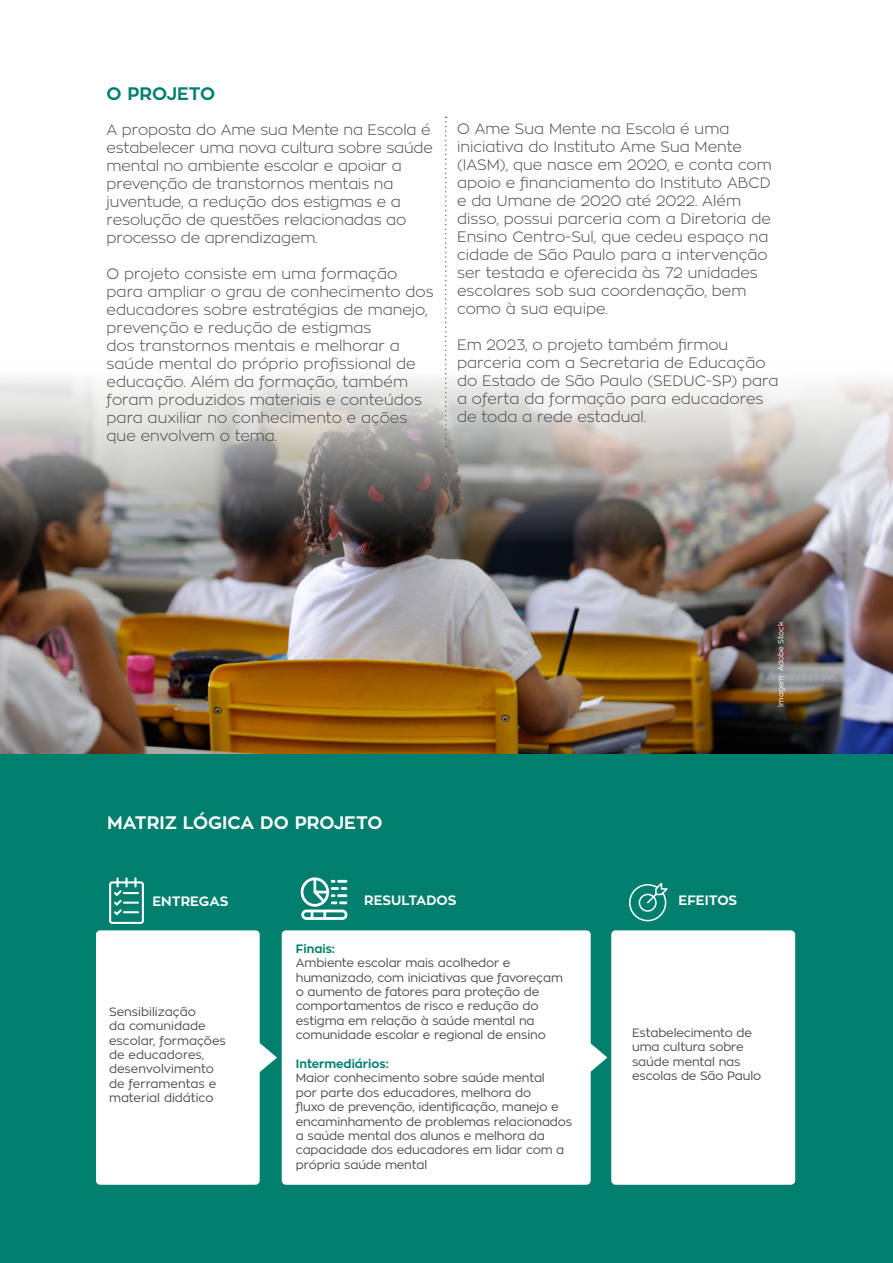
<style>
.page{position:relative;width:893px;height:1263px;background:#fff}
.page>*{position:absolute;margin:0;border:0;box-sizing:border-box;transform-origin:0 0}
.t1{font:700 18px "Zona Pro";color:#fff}
.t2{font:700 18px "Zona Pro";color:#007f6e}
.t3{font:300 15px/18px "Zona Pro";color:#4d4d4d}
.t4{font:700 13.5px "Zona Pro";color:#fff}
.t5{font:12px/14.4px "Zona Pro";letter-spacing:-.01em;color:#4d4d4d}
.t6{font:700 12px "Zona Pro";color:#007f6e}
.t7{font:7.5px "Zona Pro";color:#fff}
</style>
<div class="page">
<img style="left:0;top:377px;width:893px;height:378px">
<div style="left:0;top:755px;width:892px;height:508px;background:#007f6e"></div>
<div style="left:96px;top:930px;width:164px;height:255px;background:#fff;border-radius:4px"></div>
<div style="left:282px;top:930px;width:309px;height:255px;background:#fff;border-radius:4px"></div>
<div style="left:611px;top:930px;width:184px;height:255px;background:#fff;border-radius:4px"></div>
<svg style="left:109px;top:877px;width:35px;height:47px"></svg>
<svg style="left:259px;top:1040px;width:18px;height:35px"></svg>
<svg style="left:590px;top:1040px;width:17px;height:35px"></svg>
<svg style="left:301px;top:877px;width:46px;height:43px"></svg>
<svg style="left:629px;top:882px;width:39px;height:40px"></svg>
<svg style="left:445px;top:117px;width:2px;height:331px"></svg>
<p class="t2" style="left:107px;top:82px;width:110px">O PROJETO</p>
<p class="t3" style="left:107px;top:120px;width:328px">A proposta do Ame sua Mente na Escola é estabelecer uma nova cultura sobre saúde mental no ambiente escolar e apoiar a prevenção de transtornos mentais na juventude, a redução dos estigmas e a resolução de questões relacionadas ao processo de aprendizagem.</p>
<p class="t3" style="left:107px;top:264px;width:329px">O projeto consiste em uma formação para ampliar o grau de conhecimento dos educadores sobre estratégias de manejo, prevenção e redução de estigmas<br>dos transtornos mentais e melhorar a saúde mental do próprio profissional de educação. Além da formação, também foram produzidos materiais e conteúdos para auxiliar no conhecimento e ações que envolvem o tema.</p>
<p class="t3" style="left:457px;top:119px;width:316px">O Ame Sua Mente na Escola é uma iniciativa do Instituto Ame Sua Mente (IASM), que nasce em 2020, e conta com apoio e financiamento do Instituto ABCD e da Umane de 2020 até 2022. Além disso, possui parceria com a Diretoria de Ensino Centro-Sul, que cedeu espaço na cidade de São Paulo para a intervenção ser testada e oferecida às 72 unidades escolares sob sua coordenação, bem como à sua equipe.</p>
<p class="t3" style="left:457px;top:335px;width:323px">Em 2023, o projeto também firmou parceria com a Secretaria de Educação do Estado de São Paulo (SEDUC-SP) para a oferta da formação para educadores de toda a rede estadual.</p>
<p class="t1" style="left:107px;top:811px;width:277px">MATRIZ LÓGICA DO PROJETO</p>
<p class="t7" style="left:776px;top:707px;width:86px;rotate:-90deg">Imagem: Adobe Stock</p>
<p class="t4" style="left:152px;top:893px;width:78px">ENTREGAS</p>
<p class="t4" style="left:364px;top:891px;width:94px">RESULTADOS</p>
<p class="t6" style="left:296px;top:941px;width:41px">Finais:</p>
<p class="t5" style="left:296px;top:955px;width:269px">Ambiente escolar mais acolhedor e humanizado, com iniciativas que favoreçam o aumento de fatores para proteção de comportamentos de risco e redução do estigma em relação à saúde mental na comunidade escolar e regional de ensino</p>
<p class="t6" style="left:296px;top:1056px;width:94px">Intermediários:</p>
<p class="t5" style="left:296px;top:1071px;width:278px">Maior conhecimento sobre saúde mental<br>por parte dos educadores, melhora do<br>fluxo de prevenção, identificação, manejo e encaminhamento de problemas relacionados a saúde mental dos alunos e melhora da capacidade dos educadores em lidar com a própria saúde mental</p>
<p class="t5" style="left:109px;top:1004px;width:118px">Sensibilização<br>da comunidade escolar, formações de educadores, desenvolvimento de ferramentas e material didático</p>
<p class="t4" style="left:678px;top:891px;width:60px">EFEITOS</p>
<p class="t5" style="left:632px;top:1025px;width:131px">Estabelecimento de uma cultura sobre saúde mental nas escolas de São Paulo</p>
</div>
